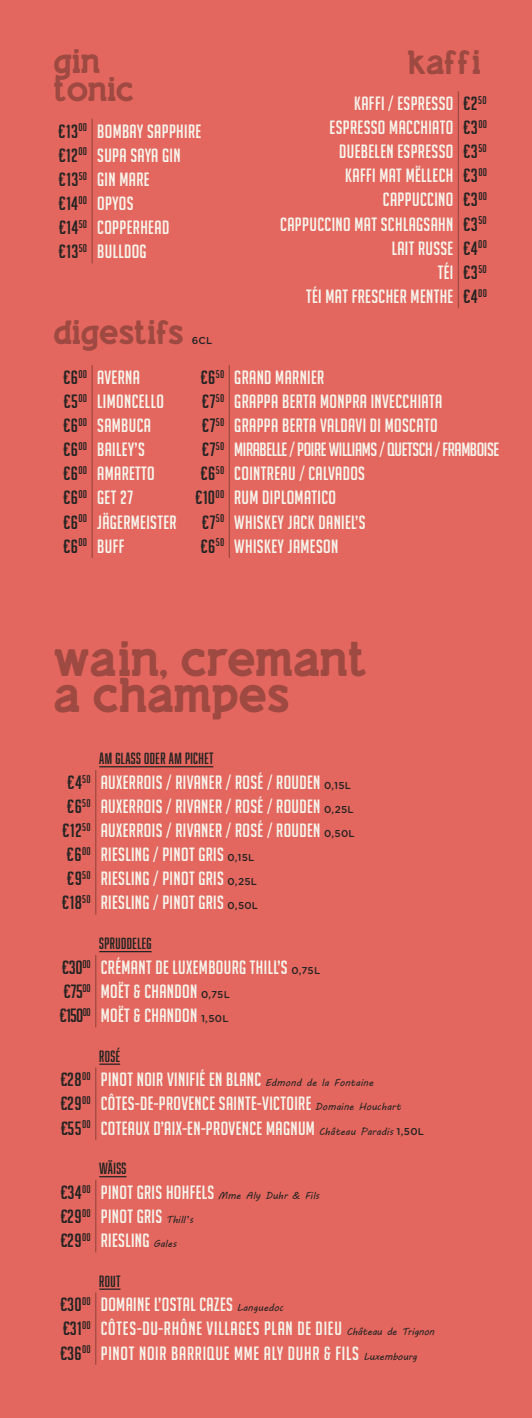
<style>
.page{position:relative;width:532px;height:1418px;background:#fff}
.page>*{position:absolute;margin:0;border:0;box-sizing:border-box;transform-origin:0 0}
.t1{font:40px/36.2px "Lifestyle Marker M54";letter-spacing:-.03em;color:#9e4941}
.t2{font:27.5px/27.5px "Lifestyle Marker M54";letter-spacing:-.03em;color:#9e4941}
.t3{font:18.75px/24.1px "Big Noodle Titling";letter-spacing:.02em;color:#f7f4ec}
.t4{font:18.75px/24.1px "Big Noodle Titling";letter-spacing:.04em;color:#f7f4ec}
.t5{font:18.75px "Big Noodle Titling";letter-spacing:-.02em;color:#f7f4ec}
.t6{font:15px "Abolition Soft";letter-spacing:.03em;color:#232323}
.t7{font:500 10px "Gotham Rounded";color:#232323}
.s1{color:#232323}
.s2{font-family:"Gotham Rounded";font-weight:500;font-size:10px;color:#232323}
.s3{font-family:"MV Boli";font-size:10px;color:#232323}
</style>
<div class="page">
<div style="left:0;top:0;width:531px;height:1417px;background:#e3675e"></div>
<svg style="left:95px;top:770px;width:1px;height:144px"></svg>
<hr style="left:99px;top:766px;width:114px;height:1px;background:#232323">
<svg style="left:95px;top:955px;width:1px;height:72px"></svg>
<hr style="left:99px;top:951px;width:52px;height:1px;background:#232323">
<svg style="left:95px;top:1063px;width:25px;height:76px"></svg>
<svg style="left:95px;top:1176px;width:31px;height:76px"></svg>
<svg style="left:95px;top:1288px;width:25px;height:76px"></svg>
<svg style="left:92px;top:119px;width:1px;height:144px"></svg>
<hr style="left:457px;top:91px;width:2px;height:24px;background:#9e4941">
<hr style="left:457px;top:115px;width:2px;height:24px;background:#9e4941">
<hr style="left:457px;top:139px;width:2px;height:25px;background:#9e4941">
<hr style="left:457px;top:164px;width:2px;height:24px;background:#9e4941">
<hr style="left:457px;top:188px;width:2px;height:24px;background:#9e4941">
<hr style="left:457px;top:212px;width:2px;height:24px;background:#9e4941">
<hr style="left:457px;top:236px;width:2px;height:24px;background:#9e4941">
<hr style="left:457px;top:260px;width:2px;height:24px;background:#9e4941">
<hr style="left:457px;top:284px;width:2px;height:24px;background:#9e4941">
<svg style="left:92px;top:365px;width:1px;height:193px"></svg>
<hr style="left:228px;top:365px;width:2px;height:24px;background:#9e4941">
<hr style="left:228px;top:389px;width:2px;height:24px;background:#9e4941">
<hr style="left:228px;top:413px;width:2px;height:24px;background:#9e4941">
<hr style="left:228px;top:437px;width:2px;height:24px;background:#9e4941">
<hr style="left:228px;top:461px;width:2px;height:24px;background:#9e4941">
<hr style="left:228px;top:485px;width:2px;height:24px;background:#9e4941">
<hr style="left:228px;top:509px;width:2px;height:25px;background:#9e4941">
<hr style="left:228px;top:534px;width:2px;height:24px;background:#9e4941">
<h2 class="t2" style="left:53px;top:51px;width:83px">gin &amp; tonic</h2>
<p class="t3" style="left:59px;top:119px;width:144px"><span class="s1">€13</span><sup>00</sup> BOMBAY SAPPHIRE <span class="s1">€12</span><sup>00</sup> SUPA SAYA GIN <span class="s1">€13</span><sup>50</sup> GIN MARE<br><span class="s1">€14</span><sup>00</sup> OPYOS<br><span class="s1">€14</span><sup>50</sup> COPPERHEAD <span class="s1">€13</span><sup>50</sup> BULLDOG</p>
<h2 class="t2" style="left:53px;top:322px;width:132px">digestifs</h2>
<p class="t7" style="left:192px;top:334px;width:22px">6CL</p>
<h2 class="t2" style="left:407px;top:52px;width:76px">kafféi</h2>
<p class="t3" style="left:280px;top:91px;width:208px;text-align:right">KAFFI / ESPRESSO <span class="s1">€2</span><sup>50<br></sup>ESPRESSO MACCHIATO <span class="s1">€3</span><sup>00<br></sup>DUEBELEN ESPRESSO <span class="s1">€3</span><sup>50<br></sup>KAFFI MAT MËLLECH <span class="s1">€3</span><sup>00<br></sup>CAPPUCCINO <span class="s1">€3</span><sup>00<br></sup>CAPPUCCINO MAT SCHLAGSAHN <span class="s1">€3</span><sup>50<br></sup>LAIT RUSSE <span class="s1">€4</span><sup>00<br></sup>TÉI <span class="s1">€3</span><sup>50<br></sup>TÉI MAT FRESCHER MENTHE <span class="s1">€4</span><sup>00</sup></p>
<p class="t3" style="left:63px;top:365px;width:115px"><span class="s1">€6</span><sup>00</sup> AVERNA<br><span class="s1">€5</span><sup>00</sup> LIMONCELLO <span class="s1">€6</span><sup>00</sup> SAMBUCA <span class="s1">€6</span><sup>00</sup> BAILEY’S<br><span class="s1">€6</span><sup>00</sup> AMARETTO <span class="s1">€6</span><sup>00</sup> GET 27<br><span class="s1">€6</span><sup>00</sup> JÄGERMEISTER <span class="s1">€6</span><sup>00</sup> BUFF</p>
<p class="t3" style="left:201px;top:365px;width:125px"><span class="s1">€6</span><sup>50</sup> GRAND MARNIER</p>
<p class="t3" style="left:202px;top:389px;width:241px"><span class="s1">€7</span><sup>50</sup> GRAPPA BERTA MONPRA INVECCHIATA</p>
<p class="t3" style="left:202px;top:413px;width:237px"><span class="s1">€7</span><sup>50</sup> GRAPPA BERTA VALDAVI DI MOSCATO</p>
<p class="t5" style="left:202px;top:439px;width:298px"><span class="s1">€7</span><sup>50</sup> MIRABELLE / POIRE WILLIAMS / QUETSCH / FRAMBOISE</p>
<p class="t3" style="left:201px;top:461px;width:166px"><span class="s1">€6</span><sup>50</sup> COINTREAU / CALVADOS</p>
<p class="t3" style="left:195px;top:485px;width:142px"><span class="s1">€10</span><sup>00</sup> RUM DIPLOMATICO</p>
<p class="t3" style="left:202px;top:510px;width:165px"><span class="s1">€7</span><sup>50</sup> WHISKEY JACK DANIEL’S</p>
<p class="t3" style="left:201px;top:534px;width:139px"><span class="s1">€6</span><sup>50</sup> WHISKEY JAMESON</p>
<h1 class="t1" style="left:53px;top:645px;width:331px">waäin, cremant &amp; a champes</h1>
<p class="t6" style="left:99px;top:749px;width:116px">AM GLASS ODER AM PICHET</p>
<p class="t3" style="left:62px;top:770px;width:294px"><span class="s1">€4</span><sup>50</sup> AUXERROIS / RIVANER / ROSÉ / ROUDEN <span class="s2">0,15L </span><span class="s1">€6</span><sup>50</sup> AUXERROIS / RIVANER / ROSÉ / ROUDEN <span class="s2">0,25L </span><span class="s1">€12</span><sup>50</sup> AUXERROIS / RIVANER / ROSÉ / ROUDEN <span class="s2">0,50L </span><span class="s1">€6</span><sup>00</sup> RIESLING / PINOT GRIS <span class="s2">0,15L<br></span><span class="s1">€9</span><sup>50</sup> RIESLING / PINOT GRIS <span class="s2">0,25L<br></span><span class="s1">€18</span><sup>50</sup> RIESLING / PINOT GRIS <span class="s2">0,50L</span></p>
<p class="t6" style="left:99px;top:934px;width:54px">SPRUDDELEG</p>
<p class="t3" style="left:60px;top:955px;width:262px"><span class="s1">€30</span><sup>00</sup> CRÉMANT DE LUXEMBOURG THILL’S <span class="s2">0,75L </span><span class="s1">€75</span><sup>00</sup> MOËT &amp; CHANDON <span class="s2">0,75L<br></span><span class="s1">€150</span><sup>00</sup> MOËT &amp; CHANDON <span class="s2">1,50L</span></p>
<p class="t6" style="left:99px;top:1047px;width:22px">ROSÉ</p>
<p class="t3" style="left:61px;top:1067px;width:364px"><span class="s1">€28</span><sup>00</sup> PINOT NOIR VINIFIÉ EN BLANC <span class="s3">Edmond de la Fontaine<br></span><span class="s1">€29</span><sup>00</sup> CÔTES-DE-PROVENCE SAINTE-VICTOIRE <span class="s3">Domaine Houchart </span><span class="s1">€55</span><sup>00</sup> COTEAUX D’AIX-EN-PROVENCE MAGNUM <span class="s3">Château Paradis</span> <span class="s2">1,50L</span></p>
<p class="t6" style="left:99px;top:1159px;width:29px">WÄISS</p>
<p class="t3" style="left:61px;top:1180px;width:260px"><span class="s1">€34</span><sup>00</sup> PINOT GRIS HOHFELS <span class="s3">Mme Aly Duhr &amp; Fils </span><span class="s1">€29</span><sup>00</sup> PINOT GRIS <span class="s3">Thill’s<br></span><span class="s1">€29</span><sup>00</sup> RIESLING <span class="s3">Gales</span></p>
<p class="t6" style="left:99px;top:1272px;width:23px">ROUT</p>
<p class="t4" style="left:61px;top:1292px;width:375px"><span class="s1">€30</span><sup>00</sup> DOMAINE L’OSTAL CAZES <span class="s3">Languedoc<br></span><span class="s1">€31</span><sup>00</sup> CÔTES-DU-RHÔNE VILLAGES PLAN DE DIEU <span class="s3">Château de Trignon </span><span class="s1">€36</span><sup>00</sup> PINOT NOIR BARRIQUE MME ALY DUHR &amp; FILS <span class="s3">Luxembourg</span></p>
</div>
